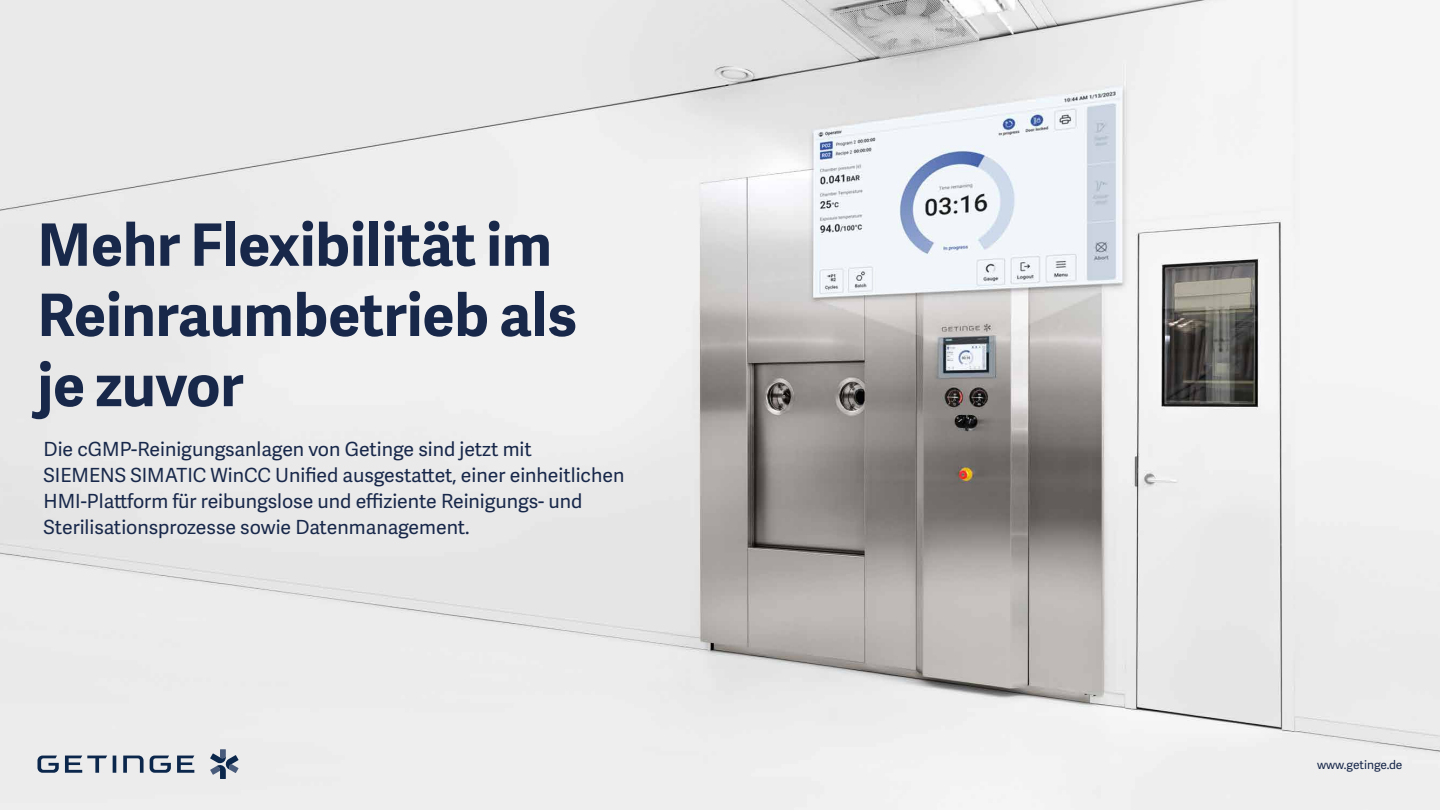
<style>
.page{position:relative;width:1440px;height:810px;background:#fff}
.page>*{position:absolute;margin:0;border:0;box-sizing:border-box;transform-origin:0 0}
.t1{font:700 58.5px/70.2px "Adelle Sans";color:#18284a}
.t2{font:19.5px/26.2px "Adelle Sans";color:#18284a}
.t3{font:12px "Adelle Sans";color:#18284a}
</style>
<div class="page">
<img style="left:0;top:0;width:1440px;height:810px">
<svg style="left:210px;top:749px;width:28px;height:30px"></svg>
<svg style="left:177px;top:756px;width:17px;height:17px"></svg>
<svg style="left:65px;top:756px;width:42px;height:17px"></svg>
<svg style="left:113px;top:756px;width:3px;height:17px"></svg>
<svg style="left:38px;top:756px;width:21px;height:17px"></svg>
<svg style="left:150px;top:756px;width:21px;height:17px"></svg>
<svg style="left:123px;top:756px;width:21px;height:17px"></svg>
<h1 class="t1" style="left:38px;top:207px;width:541px">Mehr Flexibilität im<br>Reinraumbetrieb als je zuvor</h1>
<p class="t2" style="left:44px;top:435px;width:582px">Die cGMP-Reinigungsanlagen von Getinge sind jetzt mit<br>SIEMENS SIMATIC WinCC Unified ausgestattet, einer einheitlichen HMI-Plattform für reibungslose und effiziente Reinigungs- und Sterilisationsprozesse sowie Datenmanagement.</p>
<p class="t3" style="left:1317px;top:756px;width:87px">www.getinge.de</p>
</div>
